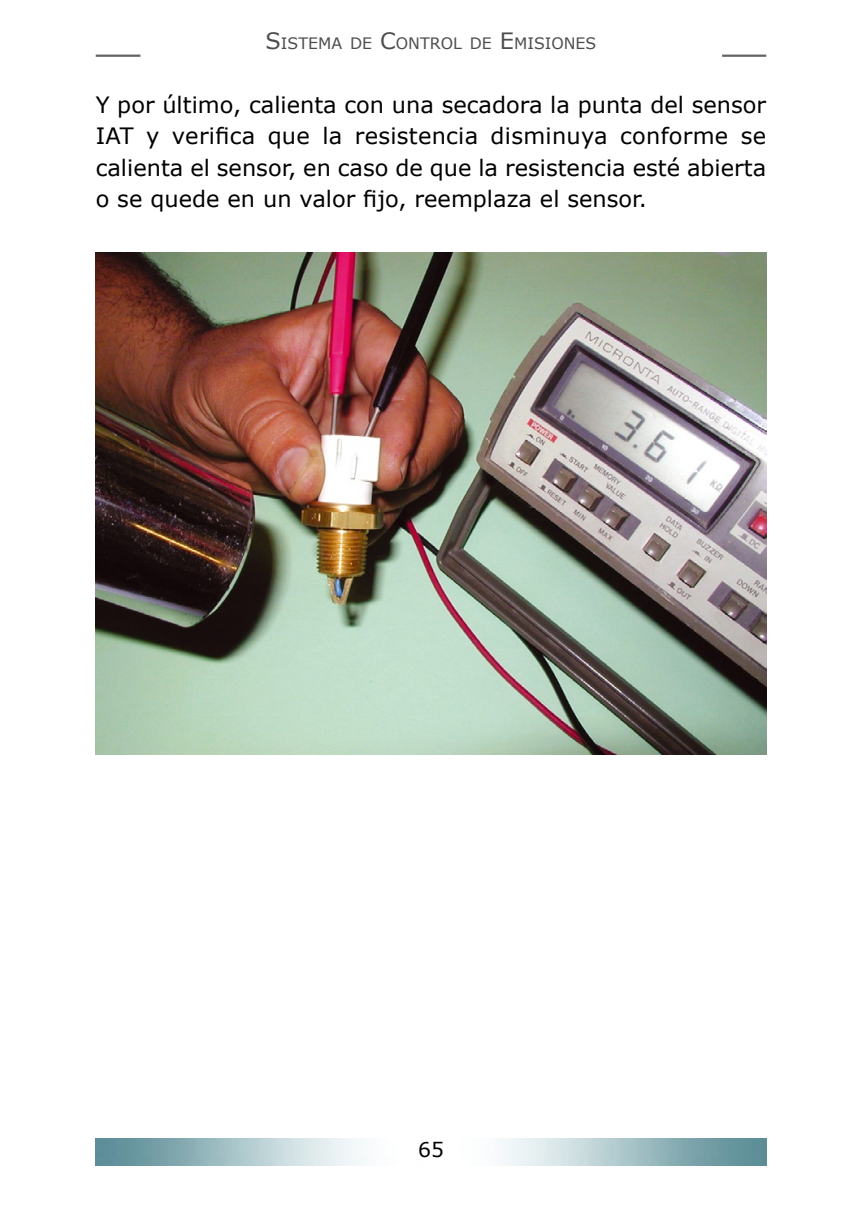
<style>
.page{position:relative;width:862px;height:1212px;background:#fff}
.page>*{position:absolute;margin:0;border:0;box-sizing:border-box;transform-origin:0 0}
.t1{font:22.5px/31.5px "Verdana";color:#000;text-align:justify}
.t2{font:20.25px "Verdana";color:#000}
.t3{font:15.75px "Verdana";color:#4d4d4d}
.s1{font-size:22.5px}
</style>
<div class="page">
<svg style="left:96px;top:1165px;width:669px;height:1px"></svg>
<img style="left:96px;top:1138px;width:669px;height:27px">
<hr style="left:96px;top:55px;width:44px;height:2px;background:#636363">
<hr style="left:721px;top:55px;width:44px;height:2px;background:#636363">
<img style="left:96px;top:252px;width:669px;height:502px">
<p class="t3" style="left:265px;top:33px;width:332px"><span class="s1">S</span>ISTEMA DE <span class="s1">C</span>ONTROL DE <span class="s1">E</span>MISIONES</p>
<p class="t1" style="left:96px;top:88px;width:671px">Y por último, calienta con una secadora la punta del sensor IAT y verifica que la resistencia disminuya conforme se calienta el sensor, en caso de que la resistencia esté abierta o se quede en un valor fijo, reemplaza el sensor.</p>
<p class="t2" style="left:418px;top:1136px;width:27px">65</p>
</div>
